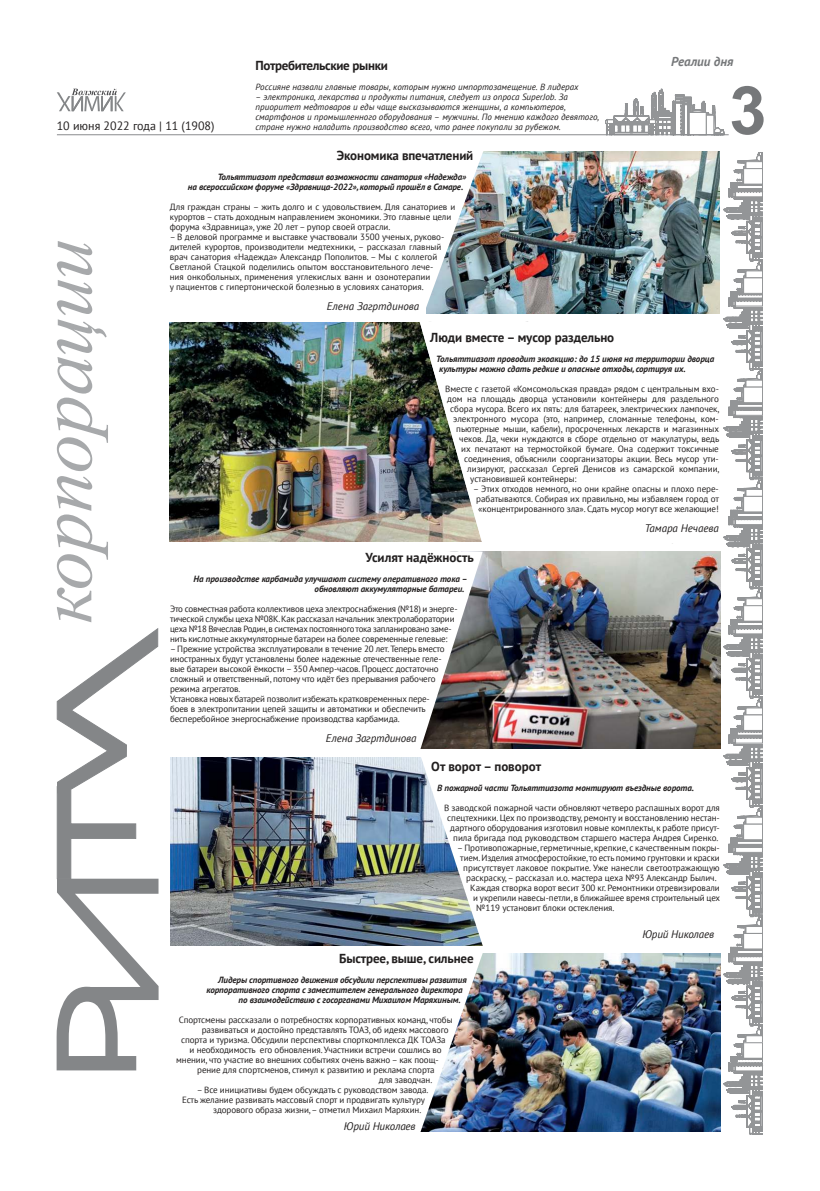
<style>
.page{position:relative;width:820px;height:1191px;background:#fff}
.page>*{position:absolute;margin:0;border:0;box-sizing:border-box;transform-origin:0 0}
.t1{font:700 67px "Arial";color:#76787a}
.t2{font:700 13px "PT Sans";letter-spacing:-.01em;color:#221f1f}
.t3{font:italic 700 13px "PT Sans";color:#76787a}
.t4{font:12px "PT Sans";color:#221f1f}
.t5{font:italic 11px "PT Sans";letter-spacing:-.01em;color:#221f1f}
.t6{font:9px/10px "PT Sans";letter-spacing:-.005em;color:#221f1f}
.t7{font:italic 700 9px/10px "PT Sans";letter-spacing:-.01em;color:#221f1f}
.t8{font:italic 9px/10px "PT Sans";color:#221f1f}
</style>
<div class="page">
<svg style="left:605px;top:88px;width:118px;height:47px"></svg>
<svg style="left:57px;top:89px;width:69px;height:22px"></svg>
<hr style="left:57px;top:135px;width:671px;height:1px;background:#898b8e">
<img style="left:169px;top:323px;width:250px;height:218px">
<img style="left:482px;top:551px;width:238px;height:198px">
<svg style="left:57px;top:241px;width:101px;height:829px"></svg>
<img style="left:482px;top:953px;width:238px;height:178px">
<img style="left:420px;top:956px;width:62px;height:176px">
<svg style="left:723px;top:152px;width:39px;height:982px"></svg>
<img style="left:483px;top:152px;width:236px;height:162px">
<svg style="left:420px;top:551px;width:62px;height:198px"></svg>
<img style="left:171px;top:757px;width:249px;height:189px">
<img style="left:420px;top:757px;width:63px;height:189px">
<img style="left:426px;top:153px;width:57px;height:161px">
<img style="left:419px;top:322px;width:63px;height:220px">
<h3 class="t4" style="left:57px;top:118px;width:159px">10 июня 2022 года | 11 (1908)</h3>
<h2 class="t2" style="left:255px;top:56px;width:134px">Потребительские рынки</h2>
<p class="t8" style="left:255px;top:81px;width:324px">Россияне назвали главные товары, которым нужно импортозамещение. В лидерах</p>
<p class="t8" style="left:255px;top:91px;width:345px">– электроника, лекарства и продукты питания, следует из опроса SuperJob. За приоритет медтоваров и еды чаще высказываются женщины, а компьютеров, смартфонов и промышленного оборудования – мужчины. По мнению каждого девятого, стране нужно наладить производство всего, что ранее покупали за рубежом.</p>
<h2 class="t3" style="left:670px;top:53px;width:64px">Реалии дня</h2>
<h1 class="t1" style="left:729px;top:72px;width:39px">3</h1>
<h2 class="t2" style="left:337px;top:147px;width:138px">Экономика впечатлений</h2>
<p class="t7" style="left:188px;top:172px;width:280px;text-indent:30px">Тольяттиазот представил возможности санатория «Надежда» на всероссийском форуме «Здравница-2022», который прошёл в Самаре.</p>
<p class="t6" style="left:170px;top:202px;width:287px">Для граждан страны – жить долго и с удовольствием. Для санаториев и курортов – стать доходным направлением экономики. Это главные цели форума «Здравница», уже 20 лет – рупор своей отрасли.</p>
<p class="t6" style="left:170px;top:232px;width:276px">– В деловой программе и выставке участвовали 3500 ученых, руково&shy;дителей курортов, производители медтехники, – рассказал главный врач санатория «Надежда» Александр Пополитов. – Мы с коллегой Светланой Стацкой поделились опытом восстановительного лече&shy;ния онкобольных, применения углекислых ванн и озонотерапии<br>у пациентов с гипертонической болезнью в условиях санатория.</p>
<p class="t5" style="left:327px;top:299px;width:94px">Елена Загртдинова</p>
<h2 class="t2" style="left:430px;top:329px;width:185px">Люди вместе – мусор раздельно</h2>
<p class="t7" style="left:439px;top:354px;width:276px;text-indent:-3px">Тольяттиазот проводит экоакцию: до 15 июня на территории дворца культуры можно сдать редкие и опасные отходы, сортируя их.</p>
<p class="t6" style="left:445px;top:384px;width:275px">Вместе с газетой «Комсомольская правда» рядом с центральным вхо-</p>
<p class="t6" style="left:447px;top:394px;width:273px">дом на площадь дворца установили контейнеры для раздельного</p>
<p class="t6" style="left:450px;top:404px;width:271px">сбора мусора. Всего их пять: для батареек, электрических лампочек,</p>
<p class="t6" style="left:453px;top:414px;width:267px">электронного мусора (это, например, сломанные телефоны, ком-</p>
<p class="t6" style="left:456px;top:424px;width:264px">пьютерные мыши, кабели), просроченных лекарств и магазинных</p>
<p class="t6" style="left:459px;top:434px;width:261px">чеков. Да, чеки нуждаются в сборе отдельно от макулатуры, ведь</p>
<p class="t6" style="left:461px;top:444px;width:259px">их печатают на термостойкой бумаге. Она содержит токсичные</p>
<p class="t6" style="left:464px;top:454px;width:256px">соединения, объяснили соорганизаторы акции. Весь мусор ути-</p>
<p class="t6" style="left:467px;top:464px;width:254px">лизируют, рассказал Сергей Денисов из самарской компании,</p>
<p class="t6" style="left:470px;top:474px;width:108px">установившей контейнеры:</p>
<p class="t6" style="left:473px;top:484px;width:247px;text-align:center">– Этих отходов немного, но они крайне опасны и плохо пере&shy;рабатываются. Собирая их правильно, мы избавляем город от «концентрированного зла». Сдать мусор могут все желающие!</p>
<p class="t5" style="left:644px;top:521px;width:75px">Тамара Нечаева</p>
<p class="t7" style="left:436px;top:353px;width:87px">к плановому ремонту.</p>
<p class="t6" style="left:447px;top:383px;width:270px;text-indent:-3px">гич кого оборудования, говорит технолог цеха №07А Сергей Зеле пуго:</p>
<p class="t6" style="left:450px;top:403px;width:270px">– На блоке №9 запланирована полн я ревизия егенераторов-рек-</p>
<p class="t6" style="left:453px;top:413px;width:267px">тификатор в, осм тр колпачковых таре к и перегрузка насадки</p>
<p class="t6" style="left:456px;top:423px;width:265px">из колец Рашига. Пер грузим кольца Паля в отпарной коло не,</p>
<p class="t6" style="left:458px;top:433px;width:262px">заменим газовый кипятильник, пр ведем чистку абсорбера и</p>
<p class="t6" style="left:461px;top:443px;width:259px">двух регенераторов, отремонтир ем внутренние устройства печи</p>
<p class="t6" style="left:464px;top:453px;width:256px">риформинга и частично заменим внутреннюю футеровку. Кроме</p>
<p class="t6" style="left:467px;top:463px;width:253px">того, пройдет экспертиза промышленной безопа н сти техноло-</p>
<p class="t6" style="left:470px;top:473px;width:168px">гического оборудования и трубопроводов.</p>
<p class="t6" style="left:472px;top:483px;width:249px">В ремон е будут задейств ваны все ремонт е цеха завода,</p>
<p class="t6" style="left:475px;top:493px;width:245px">технологиче кий пе сонал цеха №07А. Главная цель – ста-</p>
<p class="t6" style="left:478px;top:503px;width:242px">бильная и безопасная работа агрегата, выполнение п новых</p>
<h2 class="t2" style="left:365px;top:548px;width:110px">Усилят надёжность</h2>
<p class="t7" style="left:314px;top:573px;width:154px;text-indent:-121px">На производстве карбамида улучшают систему оперативного тока – обновляют аккумуляторные батареи.</p>
<p class="t6" style="left:170px;top:603px;width:289px">Это совместная работа коллективов цеха электроснабжения (№18) и энерге&shy;тической службы цеха №08К. Как рассказал начальник электролаборатории цеха №18 Вячеслав Родин, в системах постоянного тока запланировано заме&shy;нить кислотные аккумуляторные батареи на более современные гелевые:</p>
<p class="t6" style="left:170px;top:643px;width:276px">– Прежние устройства эксплуатировали в течение 20 лет. Теперь вместо иностранных будут установлены более надежные отечественные геле&shy;вые батареи высокой ёмкости – 350 Ампер-часов. Процесс достаточно сложный и ответственный, потому что идёт без прерывания рабочего режима агрегатов.<br>Установка новых батарей позволит избежать кратковременных пере&shy;боев в электропитании цепей защиты и автоматики и обеспечить бесперебойное энергоснабжение производства карбамида.</p>
<p class="t5" style="left:326px;top:731px;width:92px">Елена Загртдинова</p>
<h2 class="t2" style="left:431px;top:758px;width:111px">От ворот – поворот</h2>
<p class="t7" style="left:437px;top:782px;width:258px">В пожарной части Тольяттиазота монтируют въездные ворота.</p>
<p class="t6" style="left:444px;top:802px;width:277px;text-align:right">В заводской пожарной части обновляют четверо распашных ворот для спецтехники. Цех по производству, ремонту и восстановлению нестан&shy;дартного оборудования изготовил новые комплекты, к работе присут&shy;пила бригада под руководством старшего мастера Андрея Сиренко.</p>
<p class="t6" style="left:457px;top:842px;width:264px">– Противопожарные, герметичные, крепкие, с качественным покры-</p>
<p class="t6" style="left:460px;top:852px;width:261px">тием. Изделия атмосферостойкие, то есть помимо грунтовки и краски</p>
<p class="t6" style="left:463px;top:862px;width:258px">присутствует лаковое покрытие. Уже нанесли светоотражающую</p>
<p class="t6" style="left:466px;top:872px;width:252px">раскраску, – рассказал и.о. мастера цеха №93 Александр Былич.</p>
<p class="t6" style="left:470px;top:882px;width:251px">Каждая створка ворот весит 300 кг. Ремонтники отревизировали</p>
<p class="t6" style="left:473px;top:892px;width:248px">и укрепили навесы-петли, в ближайшее время строительный цех</p>
<p class="t6" style="left:476px;top:902px;width:139px">№119 установит блоки остекления.</p>
<p class="t5" style="left:642px;top:927px;width:73px">Юрий Николаев</p>
<h2 class="t2" style="left:339px;top:949px;width:136px">Быстрее, выше, сильнее</h2>
<p class="t7" style="left:218px;top:974px;width:250px">Лидеры спортивного движения обсудили перспективы развития</p>
<p class="t7" style="left:206px;top:984px;width:257px">корпоративного спорта с заместителем генерального директора</p>
<p class="t7" style="left:238px;top:994px;width:223px">по взаимодействию с госорганами Михаилом Маряхиным.</p>
<p class="t6" style="left:179px;top:1014px;width:275px">Спортсмены рассказали о потребностях корпоративных команд, чтобы</p>
<p class="t6" style="left:202px;top:1024px;width:248px">развиваться и достойно представлять ТОАЗ, об идеях массового</p>
<p class="t6" style="left:181px;top:1034px;width:266px">спорта и туризма. Обсудили перспективы спорткомплекса ДК ТОАЗа</p>
<p class="t6" style="left:189px;top:1044px;width:253px">и необходимость его обновления. Участники встречи сошлись во</p>
<p class="t6" style="left:176px;top:1054px;width:264px">мнении, что участие во внешних событиях очень важно – как поощ-</p>
<p class="t6" style="left:197px;top:1064px;width:239px">рение для спортсменов, стимул к развитию и реклама спорта</p>
<p class="t6" style="left:378px;top:1074px;width:55px">для заводчан.</p>
<p class="t6" style="left:197px;top:1084px;width:233px">– Все инициативы будем обсуждать с руководством завода.</p>
<p class="t6" style="left:182px;top:1094px;width:244px">Есть желание развивать массовый спорт и продвигать культуру</p>
<p class="t6" style="left:213px;top:1104px;width:209px">здорового образа жизни, – отметил Михаил Маряхин.</p>
<p class="t5" style="left:344px;top:1118px;width:73px">Юрий Николаев</p>
</div>
